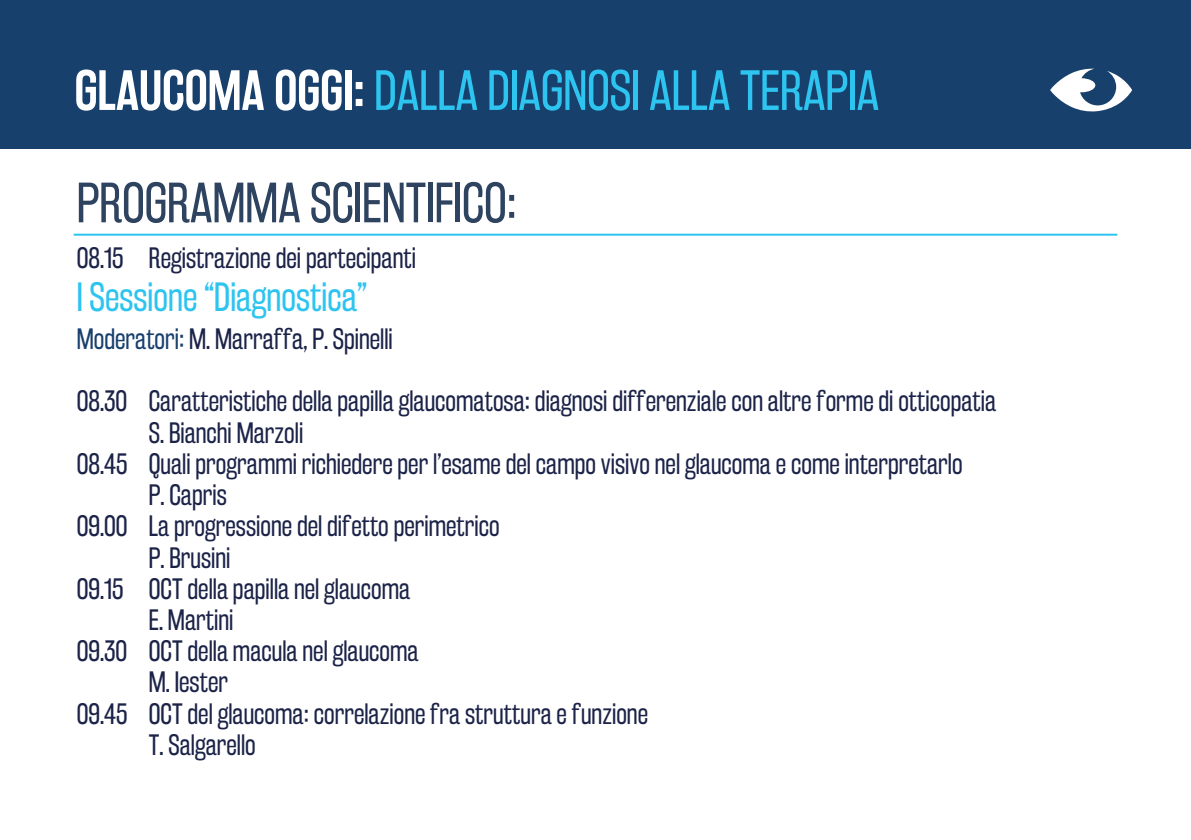
<style>
.page{position:relative;width:1191px;height:840px;background:#fff}
.page>*{position:absolute;margin:0;border:0;box-sizing:border-box;transform-origin:0 0}
.t1{font:50px "Rakesly Bk";color:#2e4360}
.t2{font:36px "Rakesly Bk";color:#2dc4f0}
.t3{font:26px "Rakesly Bk";color:#1c2348}
.s1{color:#18406d}
</style>
<div class="page">
<div style="left:0;top:0;width:1191px;height:148px;background:#18406d"></div>
<hr style="left:74px;top:233px;width:1043px;height:2px;background:#2dc4f0">
<svg style="left:1050px;top:68px;width:82px;height:44px"></svg>
<svg style="left:76px;top:69px;width:188px;height:42px"></svg>
<svg style="left:276px;top:69px;width:66px;height:42px"></svg>
<div style="left:345px;top:70px;width:6px;height:40px;background:#fff"></div>
<svg style="left:356px;top:82px;width:6px;height:24px"></svg>
<svg style="left:376px;top:70px;width:101px;height:40px"></svg>
<svg style="left:489px;top:70px;width:19px;height:40px"></svg>
<hr style="left:512px;top:70px;width:4px;height:40px;background:#2dc4f0">
<svg style="left:519px;top:69px;width:111px;height:42px"></svg>
<div style="left:633px;top:70px;width:5px;height:40px;background:#2dc4f0"></div>
<svg style="left:650px;top:70px;width:79px;height:40px"></svg>
<svg style="left:740px;top:70px;width:107px;height:40px"></svg>
<hr style="left:850px;top:70px;width:4px;height:40px;background:#2dc4f0">
<svg style="left:857px;top:70px;width:21px;height:40px"></svg>
<h1 class="t1" style="left:77px;top:173px;width:441px">PROGRAMMA SCIENTIFICO:</h1>
<p class="t3" style="left:77px;top:242px;width:341px">08.15 Registrazione dei partecipanti</p>
<h2 class="t2" style="left:77px;top:275px;width:292px">I Sessione “Diagnostica”</h2>
<p class="t3" style="left:77px;top:323px;width:317px"><span class="s1">Moderatori:</span> M. Marraffa, P. Spinelli</p>
<p class="t3" style="left:77px;top:385px;width:921px">08.30 Caratteristiche della papilla glaucomatosa: diagnosi differenziale con altre forme di otticopatia</p>
<p class="t3" style="left:149px;top:416px;width:156px">S. Bianchi Marzoli</p>
<p class="t3" style="left:77px;top:448px;width:887px">08.45 Quali programmi richiedere per l’esame del campo visivo nel glaucoma e come interpretarlo</p>
<p class="t3" style="left:149px;top:479px;width:80px">P. Capris</p>
<p class="t3" style="left:77px;top:510px;width:424px">09.00 La progressione del difetto perimetrico</p>
<p class="t3" style="left:149px;top:541px;width:83px">P. Brusini</p>
<p class="t3" style="left:77px;top:572px;width:335px">09.15 OCT della papilla nel glaucoma</p>
<p class="t3" style="left:149px;top:604px;width:86px">E. Martini</p>
<p class="t3" style="left:77px;top:635px;width:343px">09.30 OCT della macula nel glaucoma</p>
<p class="t3" style="left:149px;top:666px;width:81px">M. Iester</p>
<p class="t3" style="left:77px;top:697px;width:573px">09.45 OCT del glaucoma: correlazione fra struttura e funzione</p>
<p class="t3" style="left:149px;top:728px;width:108px">T. Salgarello</p>
</div>
